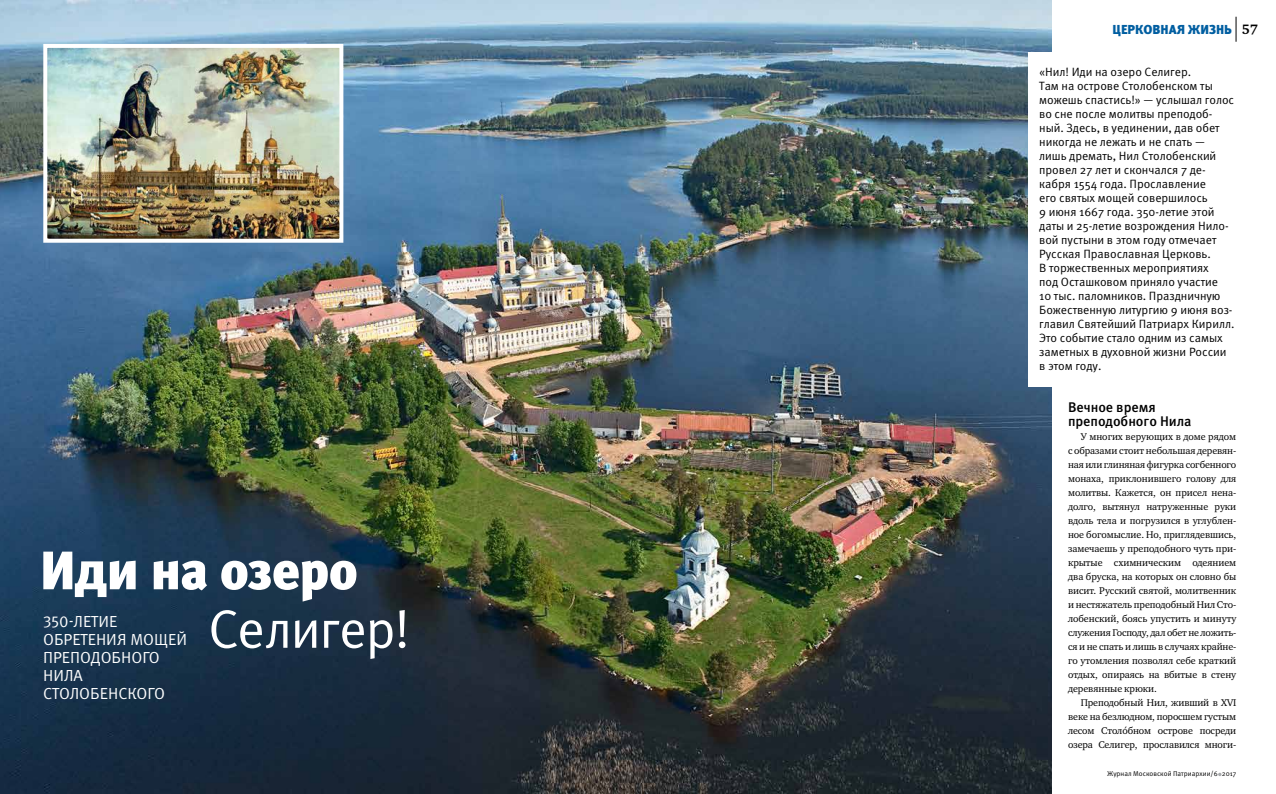
<style>
.page{position:relative;width:1276px;height:794px;background:#fff}
.page>*{position:absolute;margin:0;border:0;box-sizing:border-box;transform-origin:0 0}
.t1{font:900 54px "Meta Pro";letter-spacing:-.02em;color:#fff}
.t2{font:54px "Meta Pro";letter-spacing:-.03em;color:#fff}
.t3{font:16px/18px "Meta Pro";color:#fff}
.t4{font:500 14px/14px "Meta Pro";letter-spacing:-.005em;color:#000}
.t5{font:700 14px "Charter ITC";color:#000}
.t6{font:900 13px "Meta Pro";letter-spacing:-.005em;color:#005ea1}
.t7{font:12px/14px "Meta Pro";letter-spacing:-.005em;color:#000}
.t8{font:10px/14px "Charter ITC";letter-spacing:-.005em;color:#000;text-align:justify}
.t9{font:7px "Meta Pro";color:#000}
</style>
<div class="page">
<svg style="left:1235px;top:17px;width:1px;height:25px"></svg>
<img style="left:0;top:0;width:1051px;height:794px">
<img style="left:48px;top:49px;width:290px;height:189px">
<div style="left:43px;top:44px;width:300px;height:199px;border:4px solid #fff"></div>
<div style="left:1028px;top:52px;width:208px;height:335px;background:#fff"></div>
<h1 class="t1" style="left:40px;top:536px;width:320px">Иди на озеро</h1>
<h1 class="t2" style="left:208px;top:595px;width:204px">Селигер!</h1>
<h2 class="t3" style="left:43px;top:613px;width:145px">350-ЛЕТИЕ<br>ОБРЕТЕНИЯ МОЩЕЙ<br>ПРЕПОДОБНОГО<br>НИЛА<br>СТОЛОБЕНСКОГО</h2>
<h3 class="t6" style="left:1112px;top:21px;width:121px">ЦЕРКОВНАЯ ЖИЗНЬ</h3>
<h3 class="t5" style="left:1242px;top:20px;width:17px">57</h3>
<p class="t7" style="left:1039px;top:65px;width:197px">«Нил! Иди на озеро Селигер.<br>Там на острове Столобенском ты можешь спастись!» — услышал голос во сне после молитвы преподоб&shy;ный. Здесь, в уединении, дав обет никогда не лежать и не спать — лишь дремать, Нил Столобенский провел 27 лет и скончался 7 де&shy;кабря 1554 года. Прославление<br>его святых мощей совершилось<br>9 июня 1667 года. 350-летие этой даты и 25-летие возрождения Нило&shy;вой пустыни в этом году отмечает<br>Русская Православная Церковь.<br>В торжественных мероприятиях<br>под Осташковом приняло участие<br>10 тыс. паломников. Праздничную<br>Божественную литургию 9 июня воз&shy;главил Святейший Патриарх Кирилл.<br>Это событие стало одним из самых заметных в духовной жизни России в этом году.</p>
<h3 class="t4" style="left:1068px;top:400px;width:125px">Вечное время преподобного Нила</h3>
<p class="t8" style="left:1068px;top:429px;width:170px;text-indent:13px">У многих верующих в доме рядом с образами стоит небольшая деревян&shy;ная или глиняная фигурка согбенного монаха, приклонившего голову для молитвы. Кажется, он присел нена&shy;долго, вытянул натруженные руки вдоль тела и погрузился в углублен&shy;ное богомыслие. Но, приглядевшись, замечаешь у преподобного чуть при&shy;крытые схимническим одеянием два бруска, на которых он словно бы висит. Русский святой, молитвенник и нестяжатель преподобный Нил Сто&shy;лобенский, боясь упустить и минуту служения Господу, дал обет не ложить&shy;ся и не спать и лишь в случаях крайне&shy;го утомления позволял себе краткий отдых, опираясь на вбитые в стену деревянные крюки.</p>
<p class="t8" style="left:1068px;top:695px;width:170px;text-indent:13px">Преподобный Нил, живший в XVI веке на безлюдном, поросшем густым лесом Столо́бном острове посреди озера Селигер, прославился многи-</p>
<p class="t9" style="left:1107px;top:769px;width:131px">Журнал Московской Патриархии/6 2017</p>
</div>
